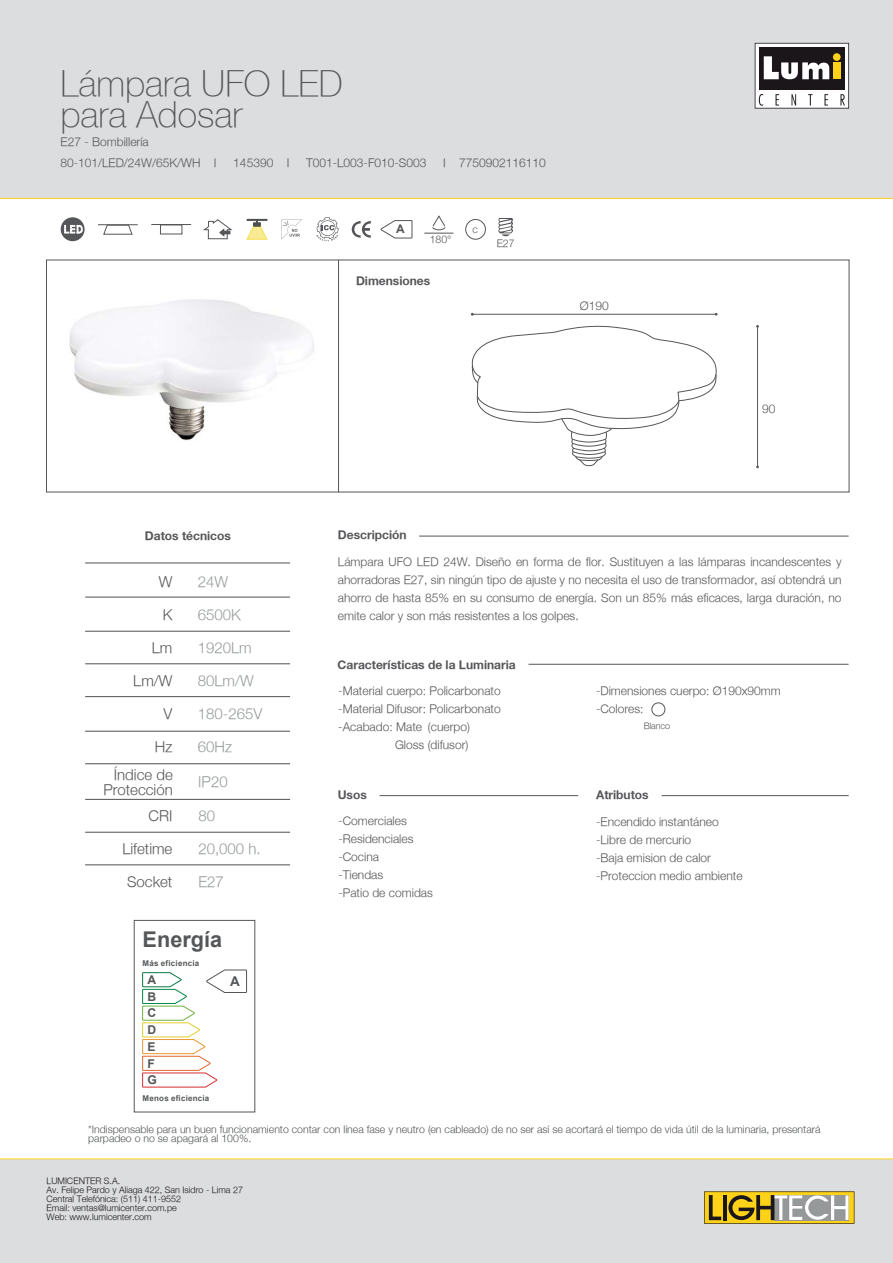
<style>
.page{position:relative;width:893px;height:1263px;background:#fff}
.page>*{position:absolute;margin:0;border:0;box-sizing:border-box;transform-origin:0 0}
.t1{font:100 36px/31.5px "Helvetica Neue";color:#57575a}
.t2{font:700 21.6px "Arial";color:#545658}
.t3{font:300 15px/33px "Helvetica Neue";color:#979b9b}
.t4{font:300 15px/15px "Helvetica Neue";color:#555659;text-align:right}
.t5{font:700 13.5px "Arial";color:#545658}
.t6{font:700 12.15px/16.8px "Arial";color:#545658}
.t7{font:300 12px/18px "Helvetica Neue";color:#555659}
.t8{font:700 12px "Helvetica Neue";color:#555659}
.t9{font:300 12px "Helvetica Neue";color:#57575a}
.t10{font:300 12px "Helvetica Neue";color:#525556}
.t11{font:700 11.85px "Arial";color:#555659}
.t12{font:300 10.5px/9px "Helvetica Neue";color:#545658}
.t13{font:300 10.5px "Helvetica Neue";color:#555659}
.t14{font:300 9px/9px "Helvetica Neue";color:#1b171b}
.t15{font:300 9px "Helvetica Neue";letter-spacing:-.015em;color:#555659}
.t16{font:700 7.95px "Arial";letter-spacing:.025em;color:#545658}
.s1{color:#525556}
</style>
<div class="page">
<div style="left:0;top:1159px;width:893px;height:103px;background:#dcdddf"></div>
<div style="left:0;top:0;width:893px;height:198px;background:#dcdddf"></div>
<hr style="left:0;top:1158px;width:893px;height:1px;background:#fdd21a">
<hr style="left:0;top:198px;width:893px;height:1px;background:#fdd21a">
<svg style="left:704px;top:1191px;width:150px;height:33px;background:#b5a459"></svg>
<hr style="left:419px;top:536px;width:430px;height:1px;background:#555659">
<hr style="left:380px;top:795px;width:198px;height:1px;background:#555659">
<hr style="left:662px;top:795px;width:187px;height:1px;background:#555659">
<hr style="left:529px;top:664px;width:320px;height:1px;background:#555659">
<svg style="left:755px;top:43px;width:94px;height:66px;background:#8e8b88"></svg>
<hr style="left:338px;top:260px;width:1px;height:232px;background:#555659">
<hr style="left:472px;top:314px;width:244px;height:1px;background:#555659">
<hr style="left:757px;top:326px;width:1px;height:141px;background:#555659">
<hr style="left:85px;top:597px;width:205px;height:1px;background:#505052">
<hr style="left:85px;top:631px;width:205px;height:1px;background:#505052">
<hr style="left:85px;top:563px;width:205px;height:1px;background:#505052">
<hr style="left:85px;top:663px;width:205px;height:1px;background:#505052">
<hr style="left:85px;top:696px;width:205px;height:1px;background:#505052">
<hr style="left:85px;top:731px;width:205px;height:1px;background:#505052">
<hr style="left:85px;top:763px;width:205px;height:1px;background:#505052">
<hr style="left:85px;top:799px;width:205px;height:1px;background:#505052">
<hr style="left:85px;top:832px;width:205px;height:1px;background:#505052">
<div style="left:651px;top:702px;width:14px;height:14px;border:1px solid #555659;border-radius:50%"></div>
<hr style="left:85px;top:864px;width:205px;height:1px;background:#505052">
<svg style="left:380px;top:220px;width:33px;height:19px"></svg>
<svg style="left:352px;top:221px;width:19px;height:17px"></svg>
<svg style="left:317px;top:217px;width:22px;height:24px"></svg>
<hr style="left:151px;top:224px;width:40px;height:1px;background:#555659">
<div style="left:61px;top:217px;width:24px;height:24px;background:#555659;border-radius:50%"></div>
<svg style="left:64px;top:225px;width:19px;height:8px"></svg>
<svg style="left:203px;top:219px;width:29px;height:20px"></svg>
<svg style="left:282px;top:220px;width:20px;height:19px"></svg>
<svg style="left:425px;top:215px;width:28px;height:19px"></svg>
<div style="left:465px;top:219px;width:21px;height:21px;border:1px solid #555659;border-radius:50%"></div>
<svg style="left:498px;top:218px;width:15px;height:18px"></svg>
<svg style="left:103px;top:225px;width:30px;height:10px"></svg>
<hr style="left:98px;top:224px;width:40px;height:1px;background:#555659">
<svg style="left:246px;top:219px;width:21px;height:21px"></svg>
<img style="left:69px;top:299px;width:245px;height:142px">
<svg style="left:471px;top:325px;width:246px;height:141px"></svg>
<div style="left:134px;top:920px;width:121px;height:192px;border:1px solid #545658"></div>
<svg style="left:142px;top:969px;width:105px;height:119px"></svg>
<h1 class="t1" style="left:61px;top:68px;width:284px">Lámpara UFO LED para Adosar</h1>
<p class="t9" style="left:61px;top:134px;width:90px">E27 - Bombillería</p>
<p class="t9" style="left:60px;top:156px;width:158px">80-101/LED/24W/65K/WH I</p>
<p class="t9" style="left:233px;top:156px;width:58px">145390 <span class="s1">I</span></p>
<p class="t10" style="left:306px;top:156px;width:122px">T001-L003-F010-S003</p>
<p class="t10" style="left:443px;top:156px;width:104px">I 7750902116110</p>
<p class="t8" style="left:145px;top:528px;width:87px">Datos técnicos</p>
<p class="t4" style="left:159px;top:574px;width:15px">W</p>
<p class="t4" style="left:163px;top:607px;width:11px">K</p>
<p class="t4" style="left:152px;top:640px;width:22px">Lm</p>
<p class="t4" style="left:133px;top:673px;width:41px">Lm/W</p>
<p class="t4" style="left:164px;top:706px;width:10px">V</p>
<p class="t4" style="left:155px;top:739px;width:19px">Hz</p>
<p class="t3" style="left:198px;top:565px;width:32px">24W</p>
<p class="t3" style="left:198px;top:598px;width:45px">6500K</p>
<p class="t3" style="left:198px;top:631px;width:55px">1920Lm</p>
<p class="t3" style="left:198px;top:664px;width:57px">80Lm/W</p>
<p class="t3" style="left:198px;top:697px;width:66px">180-265V</p>
<p class="t3" style="left:198px;top:730px;width:36px">60Hz</p>
<p class="t4" style="left:103px;top:767px;width:71px">Índice de<br>Protección</p>
<p class="t3" style="left:198px;top:765px;width:31px">IP20</p>
<p class="t4" style="left:149px;top:808px;width:25px">CRI</p>
<p class="t4" style="left:122px;top:841px;width:51px">Lifetime</p>
<p class="t4" style="left:127px;top:874px;width:47px">Socket</p>
<p class="t3" style="left:198px;top:799px;width:18px">80</p>
<p class="t3" style="left:198px;top:832px;width:64px">20,000 h.<br>E27</p>
<h2 class="t2" style="left:143px;top:925px;width:81px">Energía</h2>
<p class="t16" style="left:143px;top:958px;width:58px">Más eficiencia</p>
<p class="t6" style="left:147px;top:972px;width:11px">A<br>B<br>C<br>D<br>E<br>F<br>G</p>
<p class="t16" style="left:143px;top:1093px;width:68px">Menos eficiencia</p>
<p class="t5" style="left:230px;top:972px;width:11px">A</p>
<p class="t11" style="left:396px;top:221px;width:10px">A</p>
<p class="t13" style="left:430px;top:233px;width:23px">180°</p>
<p class="t8" style="left:356px;top:273px;width:76px">Dimensiones</p>
<p class="t13" style="left:472px;top:222px;width:7px">c</p>
<p class="t13" style="left:497px;top:236px;width:19px">E27</p>
<p class="t7" style="left:580px;top:296px;width:30px">Ø190</p>
<p class="t8" style="left:338px;top:528px;width:70px">Descripción</p>
<p class="t7" style="left:762px;top:400px;width:15px">90</p>
<p class="t7" style="left:338px;top:552px;width:505px;text-align:justify">Lámpara UFO LED 24W. Diseño en forma de flor. Sustituyen a las lámparas incandescentes y ahorradoras E27, sin ningún tipo de ajuste y no necesita el uso de transformador, así obtendrá un ahorro de hasta 85% en su consumo de energía. Son un 85% más eficaces, larga duración, no emite calor y son más resistentes a los golpes.</p>
<p class="t8" style="left:338px;top:657px;width:180px">Características de la Luminaria</p>
<p class="t7" style="left:338px;top:681px;width:164px">-Material cuerpo: Policarbonato</p>
<p class="t7" style="left:338px;top:699px;width:164px">-Material Difusor: Policarbonato</p>
<p class="t7" style="left:338px;top:717px;width:133px">-Acabado: Mate (cuerpo)</p>
<p class="t7" style="left:395px;top:735px;width:75px">Gloss (difusor)</p>
<p class="t7" style="left:596px;top:681px;width:186px">-Dimensiones cuerpo: Ø190x90mm -Colores:</p>
<p class="t15" style="left:644px;top:720px;width:28px">Blanco</p>
<p class="t8" style="left:338px;top:787px;width:31px">Usos</p>
<p class="t8" style="left:596px;top:787px;width:54px">Atributos</p>
<p class="t7" style="left:596px;top:812px;width:148px">-Encendido instantáneo -Libre de mercurio<br>-Baja emision de calor -Proteccion medio ambiente</p>
<p class="t7" style="left:338px;top:812px;width:96px">-Comerciales -Residenciales -Cocina<br>-Tiendas<br>-Patio de comidas</p>
<p class="t12" style="left:88px;top:1124px;width:734px">*Indispensable para un buen funcionamiento contar con línea fase y neutro (en cableado) de no ser así se acortará el tiempo de vida útil de la luminaria, presentará parpadeo o no se apagará al 100%.</p>
<p class="t14" style="left:47px;top:1176px;width:198px">LUMICENTER S.A.<br>Av. Felipe Pardo y Aliaga 422, San Isidro - Lima 27<br>Central Telefónica: (511) 411-9552<br>Email: ventas@lumicenter.com.pe<br>Web: www.lumicenter.com</p>
</div>
